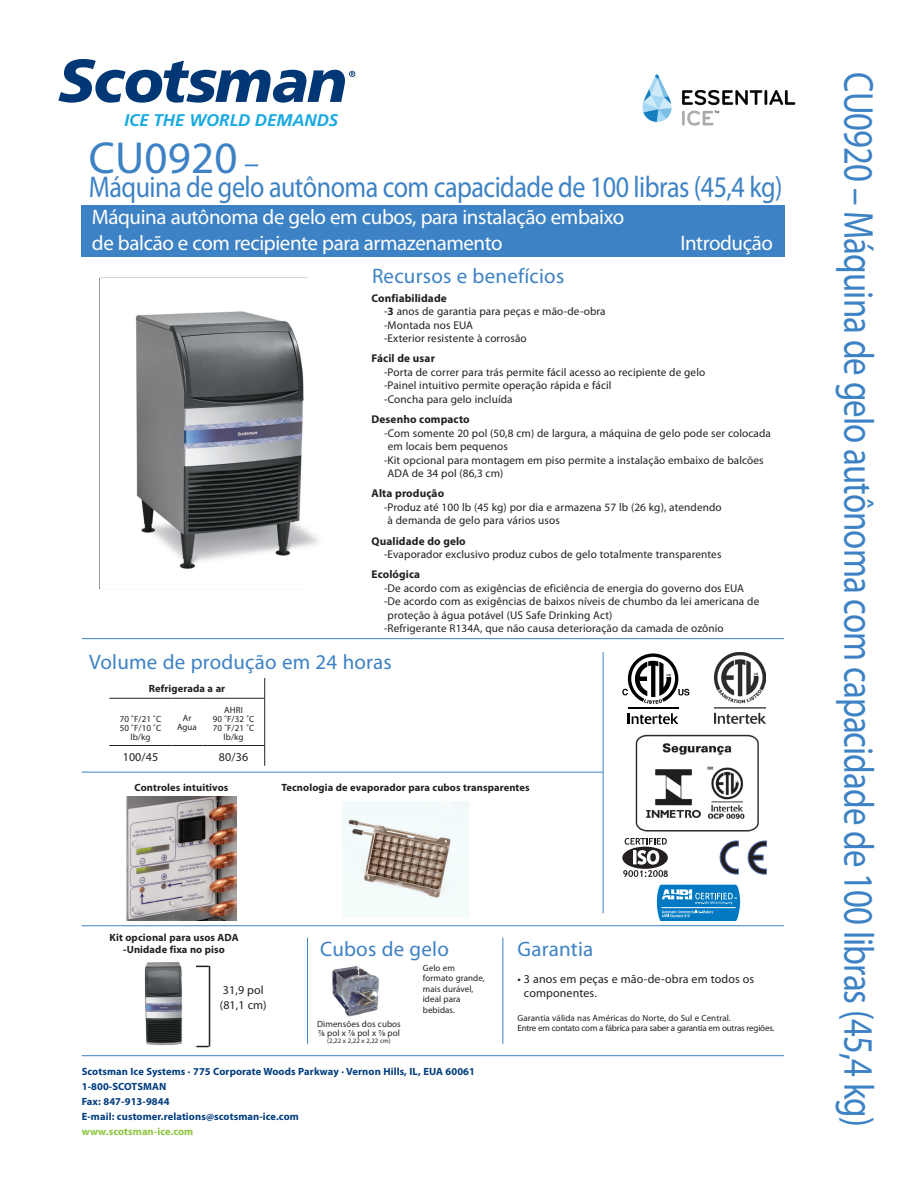
<style>
.page{position:relative;width:918px;height:1188px;background:#fff}
.page>*{position:absolute;margin:0;border:0;box-sizing:border-box;transform-origin:0 0}
.t1{font:45px "Myriad Pro";letter-spacing:.005em;color:#3d82c4}
.t2{font:42px "Myriad Pro";letter-spacing:-.025em;color:#3d82c4;scale:.83 1}
.t3{font:30px "Myriad Pro";letter-spacing:-.02em;color:#3d82c4;scale:.87 1}
.t4{font:21px/25.5px "Myriad Pro";letter-spacing:-.02em;color:#fff}
.t5{font:21px "Myriad Pro";letter-spacing:.01em;color:#3d82c4}
.t6{font:italic 700 16.95px "Frutiger";color:#17a9e1}
.t7{font:12px/13.5px "Myriad Pro";letter-spacing:.01em;color:#231f20}
.t8{font:11.25px/13.5px "Myriad Pro";letter-spacing:.01em;color:#231f20}
.t9{font:700 11.25px "Myriad Pro";letter-spacing:.01em;color:#231f20}
.t10{font:700 10.5px/15px "Myriad Pro";letter-spacing:.01em;color:#013d7d}
.t11{font:700 10.5px "Myriad Pro";letter-spacing:.01em;color:#231f20}
.t12{font:700 10.5px "Myriad Pro";letter-spacing:.01em;color:#8bc63e}
.t13{font:700 9.3px "Trebuchet MS";color:#231f20}
.t14{font:9px/9px "Myriad Pro";letter-spacing:.01em;color:#231f20;text-align:center}
.t15{font:9px/10.5px "Myriad Pro";letter-spacing:-.02em;color:#231f20}
.t16{font:6.75px "Myriad Pro";letter-spacing:.01em;color:#231f20}
.s1{font-size:30px}
.s2{font-weight:700}
.s3{font-weight:300}
</style>
<div class="page">
<div style="left:81px;top:205px;width:704px;height:52px;background:#3d82c4"></div>
<hr style="left:82px;top:925px;width:702px;height:1px;background:#3d82c4">
<hr style="left:82px;top:638px;width:702px;height:1px;background:#3d82c4">
<hr style="left:502px;top:938px;width:1px;height:106px;background:#3d82c4">
<hr style="left:307px;top:938px;width:1px;height:106px;background:#3d82c4">
<hr style="left:603px;top:652px;width:1px;height:261px;background:#3d82c4">
<hr style="left:82px;top:772px;width:521px;height:1px;background:#3d82c4">
<hr style="left:82px;top:1055px;width:702px;height:1px;background:#3d82c4">
<svg style="left:623px;top:838px;width:44px;height:39px"></svg>
<hr style="left:109px;top:698px;width:63px;height:1px;background:#231f20">
<hr style="left:172px;top:698px;width:31px;height:1px;background:#231f20">
<hr style="left:203px;top:698px;width:62px;height:1px;background:#231f20">
<svg style="left:264px;top:678px;width:1px;height:20px"></svg>
<hr style="left:264px;top:698px;width:1px;height:47px;background:#231f20">
<hr style="left:109px;top:745px;width:63px;height:1px;background:#231f20">
<hr style="left:172px;top:745px;width:31px;height:1px;background:#231f20">
<hr style="left:203px;top:745px;width:62px;height:1px;background:#231f20">
<svg style="left:264px;top:746px;width:1px;height:20px"></svg>
<img style="left:332px;top:966px;width:47px;height:51px">
<svg style="left:196px;top:966px;width:13px;height:1px"></svg>
<svg style="left:196px;top:1046px;width:13px;height:1px"></svg>
<hr style="left:209px;top:966px;width:1px;height:81px;background:#231f20">
<svg style="left:628px;top:713px;width:50px;height:11px"></svg>
<hr style="left:628px;top:708px;width:50px;height:1px;background:#000">
<svg style="left:622px;top:653px;width:67px;height:51px"></svg>
<img style="left:715px;top:652px;width:51px;height:72px">
<svg style="left:748px;top:841px;width:19px;height:33px"></svg>
<svg style="left:720px;top:841px;width:18px;height:33px"></svg>
<svg style="left:656px;top:884px;width:85px;height:37px;background:#3796cf"></svg>
<img style="left:144px;top:962px;width:38px;height:84px">
<img style="left:635px;top:734px;width:124px;height:98px">
<img style="left:127px;top:797px;width:109px;height:124px">
<img style="left:642px;top:74px;width:154px;height:52px">
<svg style="left:58px;top:59px;width:297px;height:44px"></svg>
<img style="left:342px;top:801px;width:127px;height:117px">
<img style="left:135px;top:311px;width:184px;height:258px">
<h3 class="t6" style="left:124px;top:110px;width:215px">ICE THE WORLD DEMANDS</h3>
<h1 class="t1" style="left:89px;top:130px;width:172px">CU0920 <span class="s1">–</span></h1>
<h3 class="t3" style="left:89px;top:169px;width:799px">Máquina de gelo autônoma com capacidade de 100 libras (45,4 kg)</h3>
<h3 class="t4" style="left:92px;top:204px;width:534px">Máquina autônoma de gelo em cubos, para instalação embaixo de balcão e com recipiente para armazenamento</h3>
<h3 class="t5" style="left:372px;top:263px;width:194px">Recursos e benefícios</h3>
<h3 class="t4" style="left:680px;top:230px;width:94px">Introdução</h3>
<p class="t8" style="left:384px;top:291px;width:223px;text-indent:-12px"><span class="s2">Confiabilidade<br></span>-<span class="s2">3</span> anos de garantia para peças e mão-de-obra -Montada nos EUA<br>-Exterior resistente à corrosão</p>
<p class="t9" style="left:372px;top:351px;width:65px">Fácil de usar</p>
<p class="t8" style="left:384px;top:365px;width:323px">-Porta de correr para trás permite fácil acesso ao recipiente de gelo -Painel intuitivo permite operação rápida e fácil<br>-Concha para gelo incluída</p>
<p class="t9" style="left:372px;top:412px;width:100px">Desenho compacto</p>
<p class="t8" style="left:384px;top:426px;width:389px">-Com somente 20 pol (50,8 cm) de largura, a máquina de gelo pode ser colocada</p>
<p class="t8" style="left:388px;top:440px;width:122px">em locais bem pequenos</p>
<p class="t8" style="left:384px;top:453px;width:381px">-Kit opcional para montagem em piso permite a instalação embaixo de balcões</p>
<p class="t8" style="left:388px;top:467px;width:117px">ADA de 34 pol (86,3 cm)</p>
<p class="t9" style="left:372px;top:486px;width:74px">Alta produção</p>
<p class="t8" style="left:388px;top:500px;width:336px;text-indent:-4px">-Produz até 100 lb (45 kg) por dia e armazena 57 lb (26 kg), atendendo à demanda de gelo para vários usos</p>
<p class="t9" style="left:372px;top:534px;width:96px">Qualidade do gelo</p>
<p class="t8" style="left:384px;top:548px;width:339px">-Evaporador exclusivo produz cubos de gelo totalmente transparentes</p>
<p class="t9" style="left:372px;top:567px;width:50px">Ecológica</p>
<p class="t8" style="left:384px;top:581px;width:362px">-De acordo com as exigências de eficiência de energia do governo dos EUA</p>
<p class="t8" style="left:384px;top:595px;width:377px">-De acordo com as exigências de baixos níveis de chumbo da lei americana de</p>
<p class="t8" style="left:388px;top:608px;width:226px">proteção à água potável (US Safe Drinking Act)</p>
<p class="t8" style="left:384px;top:622px;width:341px">-Refrigerante R134A, que não causa deterioração da camada de ozônio</p>
<h3 class="t5" style="left:89px;top:649px;width:304px">Volume de produção em 24 horas</h3>
<p class="t11" style="left:149px;top:682px;width:78px">Refrigerada a ar</p>
<p class="t14" style="left:120px;top:714px;width:43px">70 ˚F/21 ˚C<br>50 ˚F/10 ˚C lb/kg</p>
<p class="t14" style="left:177px;top:713px;width:21px">Ar<br>Agua</p>
<p class="t14" style="left:213px;top:705px;width:43px">AHRI<br>90 ˚F/32 ˚C<br>70 ˚F/21 ˚C lb/kg</p>
<p class="t7" style="left:123px;top:750px;width:37px">100/45</p>
<p class="t7" style="left:219px;top:750px;width:31px">80/36</p>
<p class="t11" style="left:135px;top:780px;width:95px">Controles intuitivos</p>
<p class="t11" style="left:281px;top:781px;width:250px">Tecnologia de evaporador para cubos transparentes</p>
<p class="t13" style="left:663px;top:868px;width:7px">8</p>
<p class="t11" style="left:110px;top:931px;width:131px">Kit opcional para usos ADA</p>
<p class="t11" style="left:123px;top:943px;width:103px">-Unidade fixa no piso</p>
<p class="t7" style="left:220px;top:982px;width:48px;line-height:15px">31,9 pol (81,1 cm)</p>
<h3 class="t5" style="left:320px;top:936px;width:130px">Cubos de gelo</h3>
<p class="t14" style="left:317px;top:1019px;width:85px;text-align:left">Dimensões dos cubos<br>7⁄8 pol x 7⁄8 pol x 7⁄8 pol</p>
<p class="t16" style="left:327px;top:1037px;width:65px">(2,22 x 2,22 x 2,22 cm)</p>
<p class="t14" style="left:423px;top:962px;width:64px;line-height:10.5px;text-align:left">Gelo em formato grande, mais durável, ideal para bebidas.</p>
<p class="t10" style="left:82px;top:1064px;width:395px">Scotsman Ice Systems <span class="s3">•</span> 775 Corporate Woods Parkway <span class="s3">•</span> Vernon Hills, IL, EUA 60061<br>1-800-SCOTSMAN<br>Fax: 847-913-9844<br>E-mail: customer.relations@scotsman-ice.com</p>
<p class="t12" style="left:82px;top:1125px;width:113px">www.scotsman-ice.com</p>
<h3 class="t5" style="left:518px;top:936px;width:77px">Garantia</h3>
<p class="t7" style="left:524px;top:972px;width:232px;text-indent:-6px">• 3 anos em peças e mão-de-obra em todos os componentes.</p>
<p class="t15" style="left:518px;top:1012px;width:259px">Garantia válida nas Américas do Norte, do Sul e Central.<br>Entre em contato com a fábrica para saber a garantia em outras regiões.</p>
<h2 class="t2" style="left:884px;top:72px;width:1272px;rotate:90deg">CU0920 – Máquina de gelo autônoma com capacidade de 100 libras (45,4 kg)</h2>
</div>
